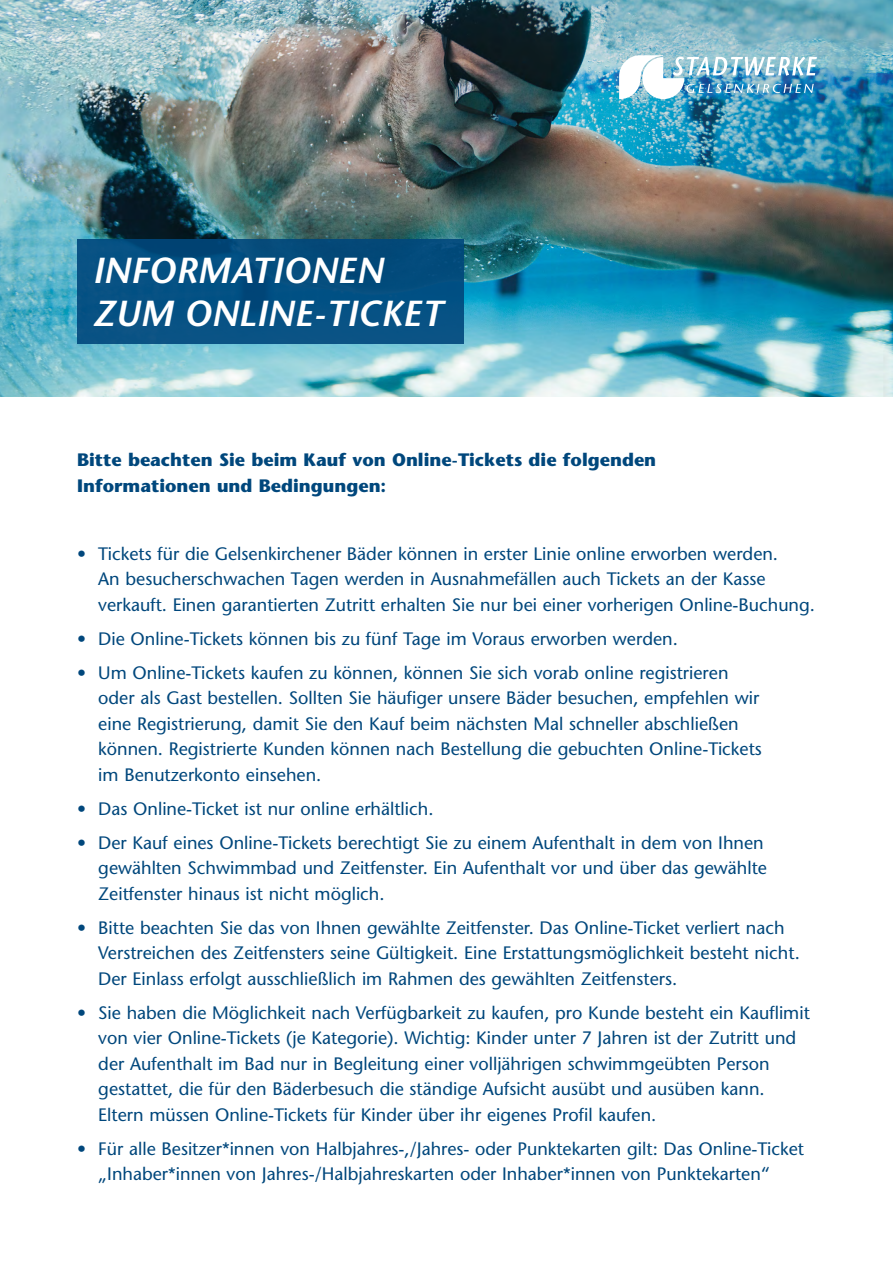
<style>
.page{position:relative;width:893px;height:1263px;background:#fff}
.page>*{position:absolute;margin:0;border:0;box-sizing:border-box;transform-origin:0 0}
.t1{font:italic 600 36.15px/42.9px "Stone Sans Std";color:#fff}
.t2{font:500 18px/25.5px "Stone Sans Std";color:#00477c}
.t3{font:700 18px/25.5px "Stone Sans Std";color:#00477c}
</style>
<div class="page">
<img style="left:0;top:0;width:893px;height:396px">
<div style="left:77px;top:240px;width:386px;height:104px;background:linear-gradient(to right,#075183,#044d7f)"></div>
<svg style="left:619px;top:55px;width:198px;height:44px"></svg>
<h1 class="t1" style="left:92px;top:249px;width:351px">INFORMATIONEN<br>ZUM ONLINE-TICKET</h1>
<p class="t3" style="left:77px;top:447px;width:581px">Bitte beachten Sie beim Kauf von Online-Tickets die folgenden<br>Informationen und Bedingungen:</p>
<p class="t2" style="left:98px;top:541px;width:718px;text-indent:-21px">• Tickets für die Gelsenkirchener Bäder können in erster Linie online erworben werden.<br>An besucherschwachen Tagen werden in Ausnahmefällen auch Tickets an der Kasse verkauft. Einen garantierten Zutritt erhalten Sie nur bei einer vorherigen Online-Buchung.</p>
<p class="t2" style="left:77px;top:626px;width:602px">• Die Online-Tickets können bis zu fünf Tage im Voraus erworben werden.</p>
<p class="t2" style="left:98px;top:660px;width:665px;text-indent:-21px">• Um Online-Tickets kaufen zu können, können Sie sich vorab online registrieren oder als Gast bestellen. Sollten Sie häufiger unsere Bäder besuchen, empfehlen wir eine Registrierung, damit Sie den Kauf beim nächsten Mal schneller abschließen können. Registrierte Kunden können nach Bestellung die gebuchten Online-Tickets im Benutzerkonto einsehen.</p>
<p class="t2" style="left:77px;top:796px;width:358px">• Das Online-Ticket ist nur online erhältlich.</p>
<p class="t2" style="left:98px;top:830px;width:670px;text-indent:-21px">• Der Kauf eines Online-Tickets berechtigt Sie zu einem Aufenthalt in dem von Ihnen gewählten Schwimmbad und Zeitfenster. Ein Aufenthalt vor und über das gewählte<br>Zeitfenster hinaus ist nicht möglich.</p>
<p class="t2" style="left:98px;top:915px;width:703px;text-indent:-21px">• Bitte beachten Sie das von Ihnen gewählte Zeitfenster. Das Online-Ticket verliert nach<br>Verstreichen des Zeitfensters seine Gültigkeit. Eine Erstattungsmöglichkeit besteht nicht.<br>Der Einlass erfolgt ausschließlich im Rahmen des gewählten Zeitfensters.</p>
<p class="t2" style="left:98px;top:1000px;width:713px;text-indent:-21px">• Sie haben die Möglichkeit nach Verfügbarkeit zu kaufen, pro Kunde besteht ein Kauflimit von vier Online-Tickets (je Kategorie). Wichtig: Kinder unter 7 Jahren ist der Zutritt und der Aufenthalt im Bad nur in Begleitung einer volljährigen schwimmgeübten Person gestattet, die für den Bäderbesuch die ständige Aufsicht ausübt und ausüben kann.<br>Eltern müssen Online-Tickets für Kinder über ihr eigenes Profil kaufen.</p>
<p class="t2" style="left:98px;top:1136px;width:707px;text-indent:-21px">• Für alle Besitzer*innen von Halbjahres-,/Jahres- oder Punktekarten gilt: Das Online-Ticket „Inhaber*innen von Jahres-/Halbjahreskarten oder Inhaber*innen von Punktekarten“</p>
</div>
